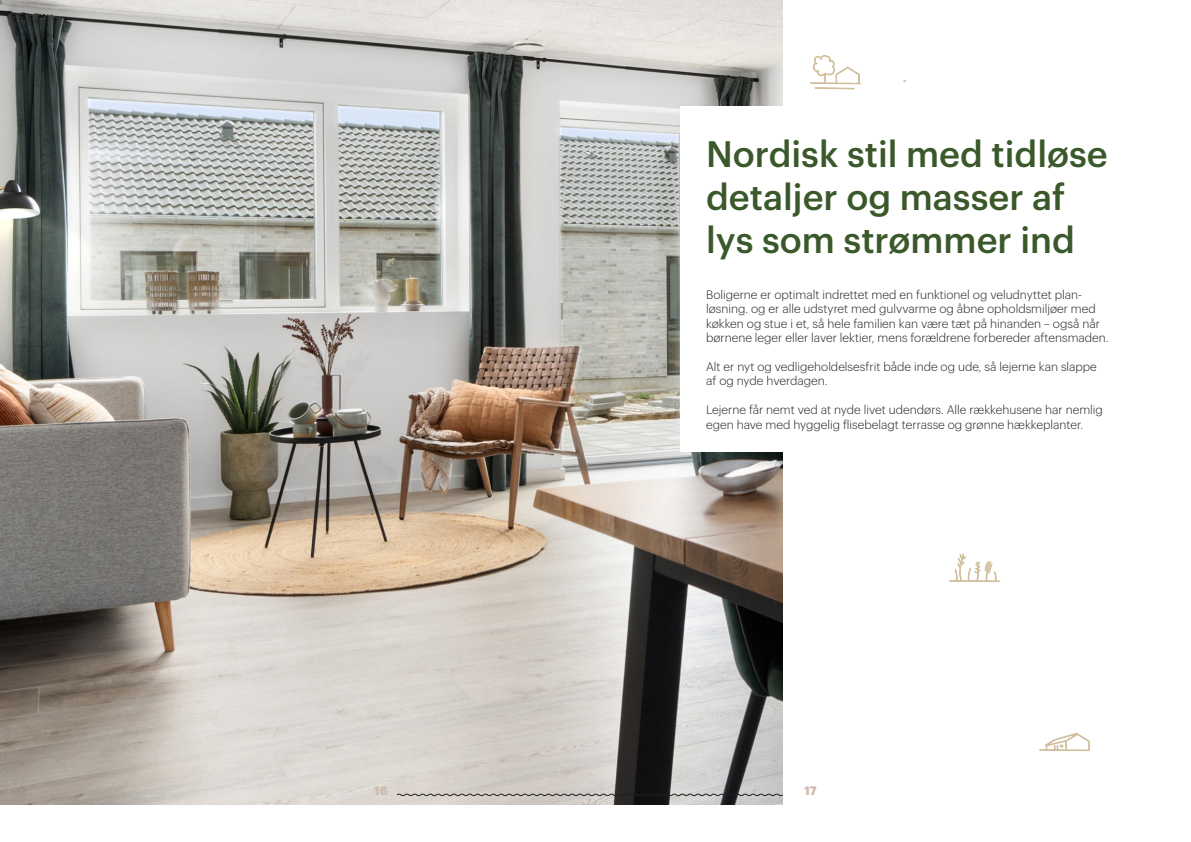
<style>
.page{position:relative;width:1191px;height:842px;background:#fff}
.page>*{position:absolute;margin:0;border:0;box-sizing:border-box;transform-origin:0 0}
.t1{font:500 36px/43.2px "Graphik";color:#3a582a}
.t2{font:300 12px/14.4px "Graphik";color:#231f20}
.t3{font:700 12px "Graphik";color:#cebbad}
</style>
<div class="page">
<img style="left:0;top:0;width:782px;height:804px">
<div style="left:680px;top:106px;width:477px;height:346px;background:#fff"></div>
<img style="left:782px;top:0;width:123px;height:99px">
<img style="left:949px;top:553px;width:51px;height:29px">
<img style="left:1039px;top:732px;width:51px;height:19px">
<svg style="left:396px;top:793px;width:387px;height:3px"></svg>
<p class="t1" style="left:706px;top:129px;width:403px">Nordisk stil med tidløse detaljer og masser af lys som strømmer ind</p>
<p class="t2" style="left:706px;top:286px;width:404px">Boligerne er optimalt indrettet med en funktionel og veludnyttet plan&shy;løsning. og er alle udstyret med gulvvarme og åbne opholdsmiljøer med køkken og stue i et, så hele familien kan være tæt på hinanden – også når børnene leger eller laver lektier, mens forældrene forbereder aftensmaden.</p>
<p class="t2" style="left:706px;top:358px;width:392px">Alt er nyt og vedligeholdelsesfrit både inde og ude, så lejerne kan slappe af og nyde hverdagen.</p>
<p class="t2" style="left:706px;top:402px;width:398px">Lejerne får nemt ved at nyde livet udendørs. Alle rækkehusene har nemlig egen have med hyggelig flisebelagt terrasse og grønne hækkeplanter.</p>
<p class="t3" style="left:374px;top:781px;width:15px">16</p>
<p class="t3" style="left:804px;top:781px;width:14px">17</p>
</div>
